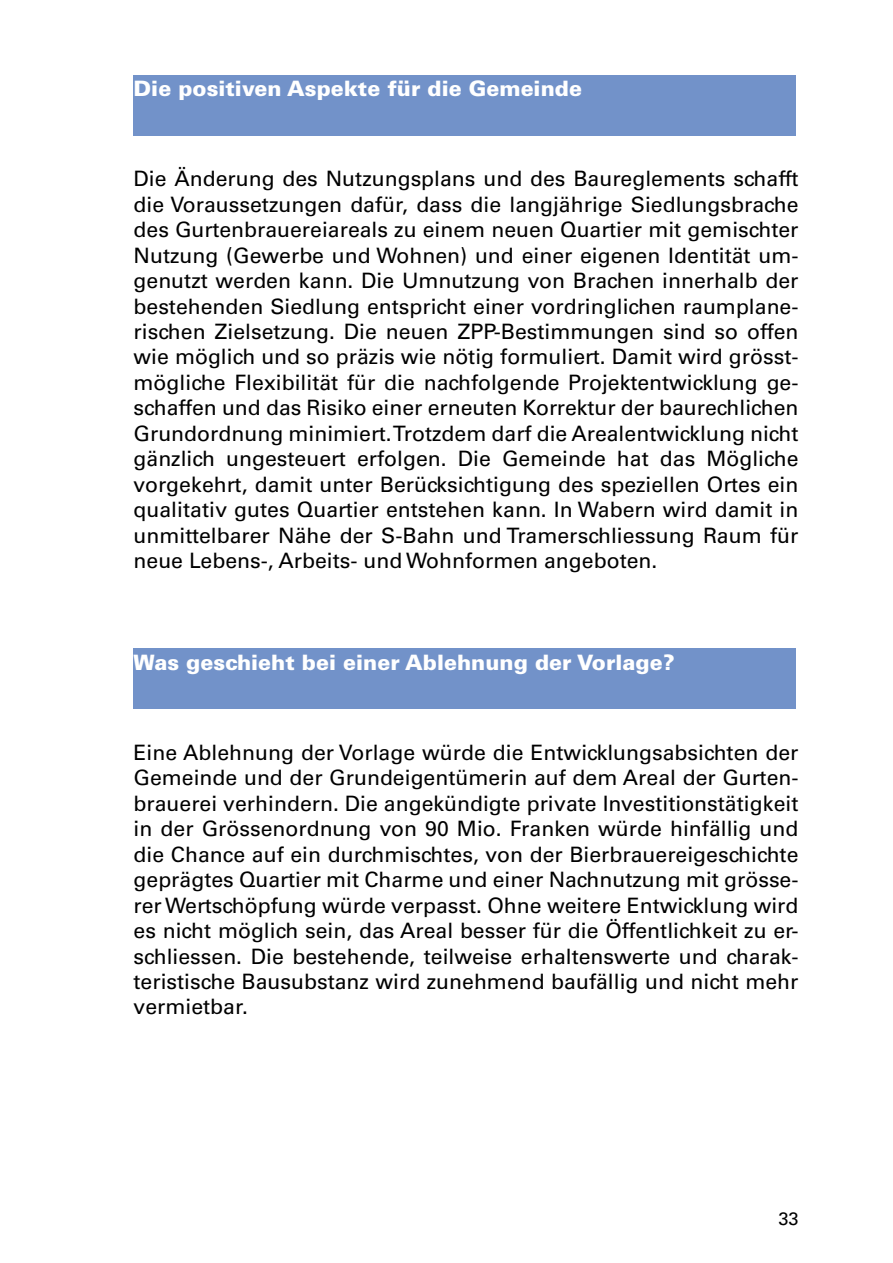
<style>
.page{position:relative;width:893px;height:1263px;background:#fff}
.page>*{position:absolute;margin:0;border:0;box-sizing:border-box;transform-origin:0 0}
.t1{font:21.15px/25.5px "Univers LT";color:#000;text-align:justify}
.t2{font:900 21.15px "Univers LT";color:#fff}
.t3{font:18px "Univers LT";color:#000}
</style>
<div class="page">
<div style="left:134px;top:75px;width:662px;height:60px;background:#7292c9"></div>
<div style="left:134px;top:649px;width:662px;height:60px;background:#7292c9"></div>
<p class="t2" style="left:134px;top:76px;width:450px">Die positiven Aspekte für die Gemeinde</p>
<p class="t1" style="left:134px;top:166px;width:666px">Die Änderung des Nutzungsplans und des Baureglements schafft die Voraussetzungen dafür, dass die langjährige Siedlungsbrache des Gurtenbrauereiareals zu einem neuen Quartier mit gemischter Nutzung (Gewerbe und Wohnen) und einer eigenen Identität um&shy;genutzt werden kann. Die Umnutzung von Brachen innerhalb der bestehenden Siedlung entspricht einer vordringlichen raumplane&shy;rischen Zielsetzung. Die neuen ZPP-Bestimmungen sind so offen wie möglich und so präzis wie nötig formuliert. Damit wird grösst&shy;mögliche Flexibilität für die nachfolgende Projektentwicklung ge&shy;schaffen und das Risiko einer erneuten Korrektur der baurechlichen Grundordnung minimiert. Trotzdem darf die Arealentwicklung nicht gänzlich ungesteuert erfolgen. Die Gemeinde hat das Mögliche vorgekehrt, damit unter Berücksichtigung des speziellen Ortes ein qualitativ gutes Quartier entstehen kann. In Wabern wird damit in unmittelbarer Nähe der S-Bahn und Tramerschliessung Raum für neue Lebens-, Arbeits- und Wohnformen angeboten.</p>
<p class="t2" style="left:134px;top:650px;width:542px">Was geschieht bei einer Ablehnung der Vorlage?</p>
<p class="t1" style="left:134px;top:740px;width:666px">Eine Ablehnung der Vorlage würde die Entwicklungsabsichten der Gemeinde und der Grundeigentümerin auf dem Areal der Gurten&shy;brauerei verhindern. Die angekündigte private Investitionstätigkeit in der Grössenordnung von 90 Mio. Franken würde hinfällig und die Chance auf ein durchmischtes, von der Bierbrauereigeschichte geprägtes Quartier mit Charme und einer Nachnutzung mit grösse&shy;rer Wertschöpfung würde verpasst. Ohne weitere Entwicklung wird es nicht möglich sein, das Areal besser für die Öffentlichkeit zu er&shy;schliessen. Die bestehende, teilweise erhaltenswerte und charak&shy;teristische Bausubstanz wird zunehmend baufällig und nicht mehr vermietbar.</p>
<p class="t3" style="left:778px;top:1209px;width:22px">33</p>
</div>
